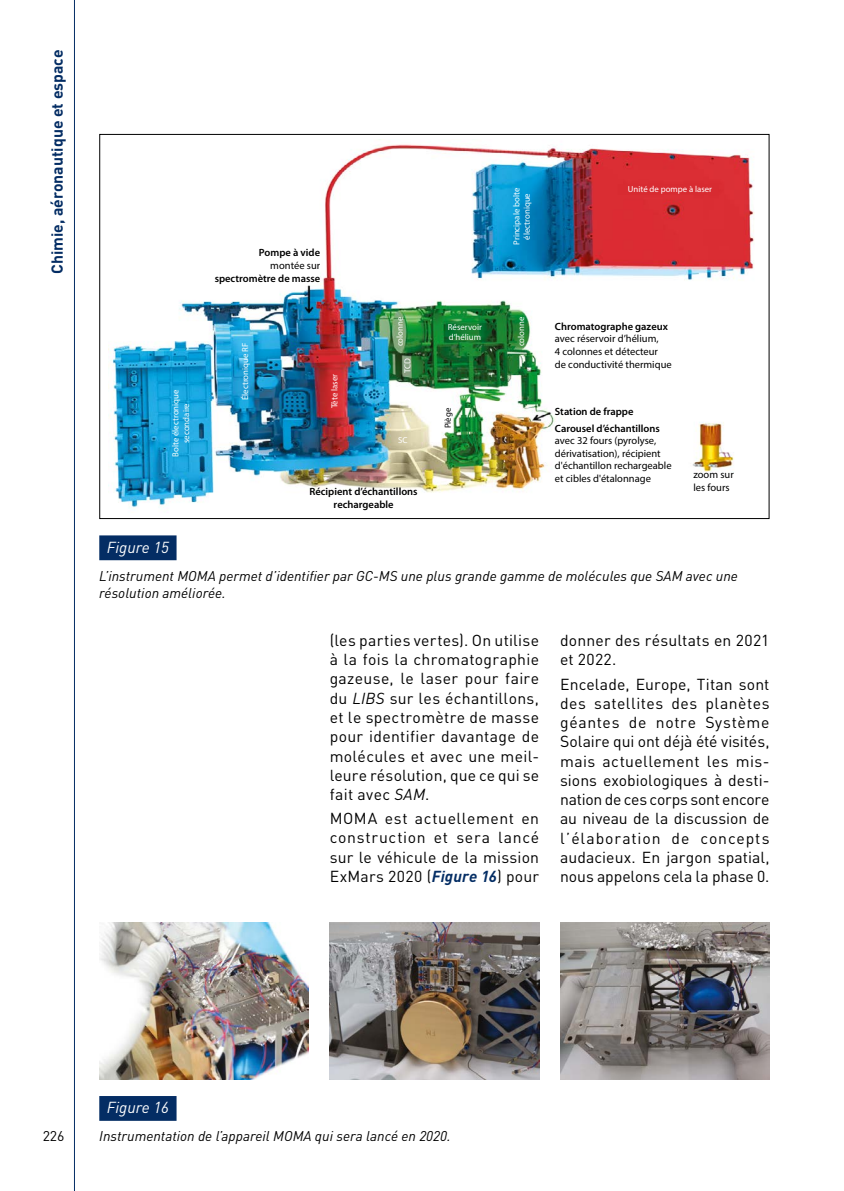
<style>
.page{position:relative;width:844px;height:1191px;background:#fff}
.page>*{position:absolute;margin:0;border:0;box-sizing:border-box;transform-origin:0 0}
.t1{font:15.75px/19.2px "DIN";letter-spacing:.01em;color:#000;text-align:justify}
.t2{font:700 15.75px "DIN";color:#042d64}
.t3{font:italic 15.75px "DIN";color:#fff}
.t4{font:italic 14px/16.8px "DIN";color:#000}
.t5{font:14px "DIN";color:#000}
.t6{font:10.5px/12.6px "Myriad Pro";color:#000}
.t7{font:600 10.5px/16.8px "Myriad Pro";color:#000}
.t8{font:8.75px/10.5px "Myriad Pro";color:#fff;text-align:center}
.t9{font:8.75px "Myriad Pro";color:#000}
.s1{font-style:italic}
.s2{font-weight:700;font-style:italic;color:#042d64}
</style>
<div class="page">
<svg style="left:74px;top:0;width:1px;height:1191px"></svg>
<div style="left:99px;top:535px;width:77px;height:25px;background:#042d64"></div>
<img style="left:110px;top:144px;width:644px;height:364px">
<div style="left:99px;top:1096px;width:77px;height:24px;background:#042d64"></div>
<img style="left:99px;top:923px;width:209px;height:156px">
<img style="left:329px;top:923px;width:210px;height:156px">
<img style="left:560px;top:923px;width:209px;height:156px">
<p class="t2" style="left:47px;top:274px;width:226px;rotate:-90deg">Chimie, aéronautique et espace</p>
<p class="t8" style="left:170px;top:457px;width:69px;rotate:-90deg">Boîte électronique secondaire</p>
<p class="t7" style="left:259px;top:244px;width:63px">Pompe à vide</p>
<p class="t6" style="left:270px;top:259px;width:51px">montée sur</p>
<p class="t7" style="left:215px;top:269px;width:107px">spectromètre de masse</p>
<p class="t8" style="left:240px;top:400px;width:59px;rotate:-90deg">Électronique RF</p>
<p class="t8" style="left:329px;top:408px;width:36px;rotate:-90deg">Tête laser</p>
<p class="t8" style="left:511px;top:245px;width:58px;rotate:-90deg">Principale boîte électronique</p>
<p class="t8" style="left:394px;top:346px;width:31px;rotate:-90deg">colonne</p>
<p class="t8" style="left:515px;top:346px;width:31px;rotate:-90deg">colonne</p>
<p class="t8" style="left:448px;top:321px;width:35px;text-align:left">Réservoir d’hélium</p>
<p class="t8" style="left:402px;top:373px;width:17px;rotate:-90deg">TCD</p>
<p class="t8" style="left:398px;top:435px;width:11px">SC</p>
<p class="t9" style="left:442px;top:428px;width:22px;rotate:-90deg">Piège</p>
<p class="t7" style="left:309px;top:485px;width:110px;line-height:12.6px;text-align:center">Récipient d’échantillons rechargeable</p>
<p class="t8" style="left:627px;top:184px;width:86px">Unité de pompe à laser</p>
<p class="t7" style="left:554px;top:317px;width:114px">Chromatographe gazeux</p>
<p class="t6" style="left:554px;top:332px;width:118px">avec réservoir d’hélium,<br>4 colonnes et détecteur de conductivité thermique</p>
<p class="t7" style="left:554px;top:402px;width:106px">Station de frappe<br>Carousel d’échantillons</p>
<p class="t6" style="left:554px;top:434px;width:118px">avec 32 fours (pyrolyse, dérivatisation), récipient d'échantillon rechargeable et cibles d'étalonnage</p>
<p class="t6" style="left:693px;top:468px;width:42px">zoom sur les fours</p>
<p class="t3" style="left:107px;top:537px;width:64px">Figure 15</p>
<p class="t4" style="left:99px;top:567px;width:640px">L’instrument MOMA permet d’identifier par GC-MS une plus grande gamme de molécules que SAM avec une résolution améliorée.</p>
<p class="t1" style="left:329px;top:630px;width:211px">(les parties vertes). On utilise à la fois la chromatographie gazeuse, le laser pour faire du <span class="s1">LIBS</span> sur les échantillons, et le spectromètre de masse pour identifier davantage de molécules et avec une meil&shy;leure résolution, que ce qui se fait avec <span class="s1">SAM</span>.</p>
<p class="t1" style="left:329px;top:808px;width:211px">MOMA est actuellement en construction et sera lancé sur le véhicule de la mission ExMars 2020 (<span class="s2">Figure 16</span>) pour</p>
<p class="t1" style="left:560px;top:630px;width:211px">donner des résultats en 2021 et 2022.</p>
<p class="t1" style="left:560px;top:674px;width:211px">Encelade, Europe, Titan sont des satellites des planètes géantes de notre Système Solaire qui ont déjà été visités, mais actuellement les mis&shy;sions exobiologiques à desti&shy;nation de ces corps sont encore au niveau de la discussion de l’élaboration de concepts audacieux. En jargon spatial, nous appelons cela la phase 0.</p>
<p class="t5" style="left:43px;top:1127px;width:23px">226</p>
<p class="t3" style="left:107px;top:1097px;width:64px">Figure 16</p>
<p class="t4" style="left:99px;top:1127px;width:353px">Instrumentation de l’appareil MOMA qui sera lancé en 2020.</p>
</div>
